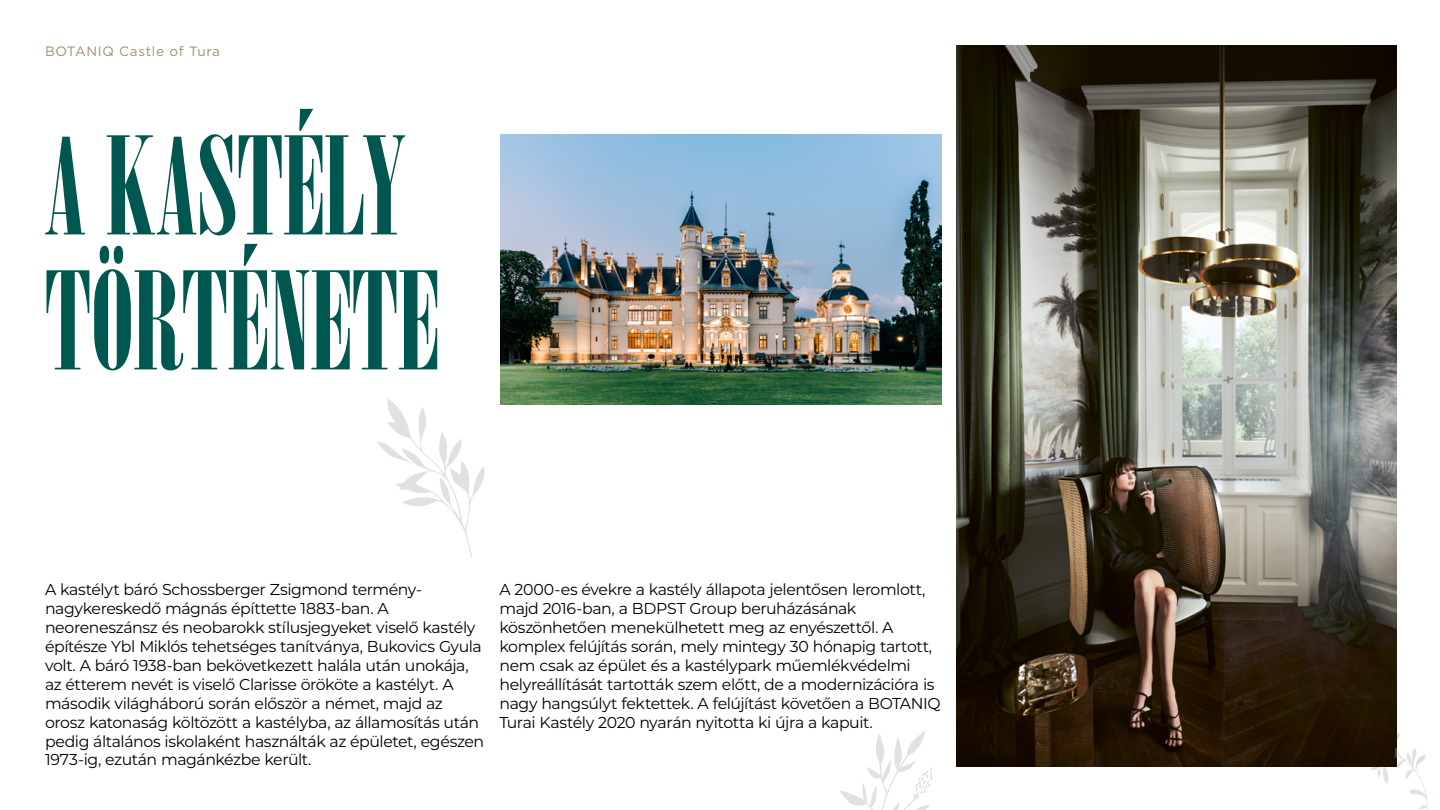
<style>
.page{position:relative;width:1440px;height:810px;background:#fff}
.page>*{position:absolute;margin:0;border:0;box-sizing:border-box;transform-origin:0 0}
.t1{font:135px/135px "Bodoni MT Poster Compressed";color:#00574f}
.t2{font:15.75px/18.9px "Montserrat";letter-spacing:-.025em;color:#000}
.t3{font:13.5px "Gotham";letter-spacing:.05em;color:#a2906d}
</style>
<div class="page">
<svg style="left:1349px;top:731px;width:79px;height:79px"></svg>
<img style="left:957px;top:45px;width:439px;height:721px">
<img style="left:501px;top:135px;width:440px;height:270px">
<svg style="left:377px;top:399px;width:108px;height:159px"></svg>
<svg style="left:840px;top:731px;width:93px;height:79px"></svg>
<p class="t3" style="left:45px;top:42px;width:177px">BOTANIQ Castle of Tura</p>
<h1 class="t1" style="left:45px;top:119px;width:396px">A KASTÉLY<br>TÖRTÉNETE</h1>
<p class="t2" style="left:45px;top:580px;width:441px">A kastélyt báró Schossberger Zsigmond termény&shy;nagykereskedő mágnás építtette 1883-ban. A neoreneszánsz és neobarokk stílusjegyeket viselő kastély építésze Ybl Miklós tehetséges tanítványa, Bukovics Gyula volt. A báró 1938-ban bekövetkezett halála után unokája, az étterem nevét is viselő Clarisse örököte a kastélyt. A második világháború során először a német, majd az orosz katonaság költözött a kastélyba, az államosítás után pedig általános iskolaként használták az épületet, egészen 1973-ig, ezután magánkézbe került.</p>
<p class="t2" style="left:500px;top:580px;width:443px">A 2000-es évekre a kastély állapota jelentősen leromlott, majd 2016-ban, a BDPST Group beruházásának köszönhetően menekülhetett meg az enyészettől. A komplex felújítás során, mely mintegy 30 hónapig tartott, nem csak az épület és a kastélypark műemlékvédelmi helyreállítását tartották szem előtt, de a modernizációra is nagy hangsúlyt fektettek. A felújítást követően a BOTANIQ Turai Kastély 2020 nyarán nyitotta ki újra a kapuit.</p>
</div>
